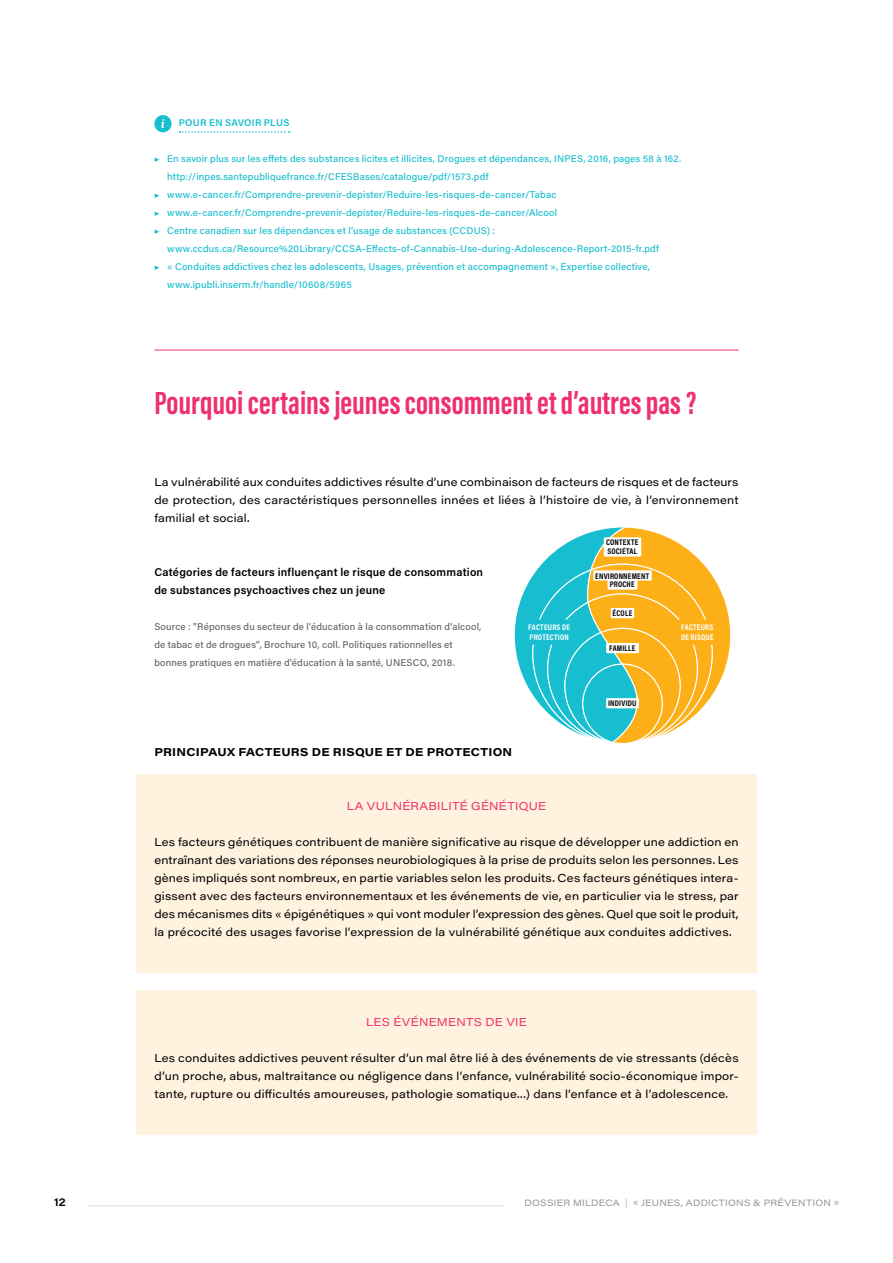
<style>
.page{position:relative;width:893px;height:1263px;background:#fff}
.page>*{position:absolute;margin:0;border:0;box-sizing:border-box;transform-origin:0 0}
.t1{font:700 33px "Acumin Pro Extra Cond";color:#ee316d}
.t2{font:italic 12.75px "Bagatela Dark";color:#fff}
.t3{font:11.25px/18px "Acumin Pro Wide";letter-spacing:.02em;color:#000;text-align:justify}
.t4{font:600 11.25px/18px "Acumin Pro";letter-spacing:.02em;color:#000}
.t5{font:11.25px "Acumin Pro Wide";letter-spacing:.025em;color:#ee316d}
.t6{font:700 11.25px "Acumin Pro Wide";letter-spacing:.025em;color:#000}
.t7{font:600 11.25px "Acumin Pro Wide";color:#000}
.t8{font:500 9.75px "Acumin Pro";letter-spacing:.02em;color:#16becf}
.t9{font:500 9.75px/18px "Acumin Pro";letter-spacing:.02em;color:#636466}
.t10{font:600 9.75px "Acumin Pro";letter-spacing:.025em;color:#16becf}
.t11{font:9px "Acumin Pro Wide";letter-spacing:.035em;color:#939598}
.t12{font:700 8.25px "Acumin Pro Cond";letter-spacing:.025em;color:#000}
.t13{font:700 8.25px/9.9px "Acumin Pro Cond";letter-spacing:.025em;color:#fff}
.s1{font-size:7.5px}
.s2{font-weight:200}
</style>
<div class="page">
<hr style="left:89px;top:1205px;width:414px;height:1px;background:#939598">
<svg style="left:514px;top:527px;width:217px;height:217px"></svg>
<div style="left:136px;top:774px;width:621px;height:198px;background:#fff2df"></div>
<svg style="left:180px;top:131px;width:110px;height:2px"></svg>
<div style="left:154px;top:115px;width:18px;height:17px;background:#16becf;border-radius:50%"></div>
<hr style="left:154px;top:350px;width:585px;height:1px;background:#ee316d">
<div style="left:136px;top:990px;width:621px;height:144px;background:#fff2df"></div>
<div style="left:677px;top:620px;width:41px;height:24px;background:#fcaf17"></div>
<div style="left:523px;top:620px;width:52px;height:24px;background:#16becf"></div>
<div style="left:607px;top:579px;width:30px;height:11px;background:#fff"></div>
<div style="left:593px;top:570px;width:59px;height:11px;background:#fff"></div>
<div style="left:604px;top:546px;width:37px;height:11px;background:#fff"></div>
<div style="left:604px;top:537px;width:37px;height:10px;background:#fff"></div>
<div style="left:611px;top:608px;width:23px;height:10px;background:#fff"></div>
<div style="left:606px;top:643px;width:33px;height:10px;background:#fff"></div>
<div style="left:606px;top:698px;width:33px;height:10px;background:#fff"></div>
<p class="t2" style="left:161px;top:115px;width:5px">i</p>
<p class="t10" style="left:179px;top:116px;width:112px">POUR EN SAVOIR PLUS</p>
<p class="t8" style="left:154px;top:152px;width:528px"><span class="s1">▶</span> En savoir plus sur les effets des substances licites et illicites, Drogues et dépendances, INPES, 2016, pages 58 à 162.</p>
<p class="t8" style="left:167px;top:170px;width:323px">http://inpes.santepubliquefrance.fr/CFESBases/catalogue/pdf/1573.pdf</p>
<p class="t8" style="left:154px;top:188px;width:404px"><span class="s1">▶</span> www.e-cancer.fr/Comprendre-prevenir-depister/Reduire-les-risques-de-cancer/Tabac</p>
<p class="t8" style="left:154px;top:206px;width:404px"><span class="s1">▶</span> www.e-cancer.fr/Comprendre-prevenir-depister/Reduire-les-risques-de-cancer/Alcool</p>
<p class="t8" style="left:154px;top:224px;width:342px"><span class="s1">▶</span> Centre canadien sur les dépendances et l’usage de substances (CCDUS) :</p>
<p class="t8" style="left:167px;top:242px;width:493px">www.ccdus.ca/Resource%20Library/CCSA-Effects-of-Cannabis-Use-during-Adolescence-Report-2015-fr.pdf</p>
<p class="t8" style="left:154px;top:260px;width:497px"><span class="s1">▶</span> « Conduites addictives chez les adolescents, Usages, prévention et accompagnement », Expertise collective,</p>
<p class="t8" style="left:167px;top:278px;width:186px">www.ipubli.inserm.fr/handle/10608/5965</p>
<h1 class="t1" style="left:154px;top:383px;width:543px">Pourquoi certains jeunes consomment et d’autres pas ?</h1>
<p class="t3" style="left:154px;top:472px;width:586px">La vulnérabilité aux conduites addictives résulte d’une combinaison de facteurs de risques et de facteurs de protection, des caractéristiques personnelles innées et liées à l’histoire de vie, à l’environnement familial et social.</p>
<p class="t4" style="left:154px;top:563px;width:330px">Catégories de facteurs influençant le risque de consommation de substances psychoactives chez un jeune</p>
<p class="t9" style="left:154px;top:617px;width:329px">Source : "Réponses du secteur de l'éducation à la consommation d'alcool, de tabac et de drogues", Brochure 10, coll. Politiques rationnelles et bonnes pratiques en matière d'éducation à la santé, UNESCO, 2018.</p>
<p class="t13" style="left:528px;top:622px;width:43px">FACTEURS DE<br>PROTECTION</p>
<p class="t6" style="left:154px;top:744px;width:359px">PRINCIPAUX FACTEURS DE RISQUE ET DE PROTECTION</p>
<p class="t12" style="left:606px;top:537px;width:34px">CONTEXTE</p>
<p class="t12" style="left:607px;top:546px;width:31px">SOCIÉTAL</p>
<p class="t12" style="left:595px;top:570px;width:56px">ENVIRONNEMENT</p>
<p class="t12" style="left:610px;top:579px;width:27px">PROCHE</p>
<p class="t12" style="left:613px;top:608px;width:21px">ÉCOLE</p>
<p class="t12" style="left:609px;top:642px;width:28px">FAMILLE</p>
<p class="t12" style="left:608px;top:698px;width:30px">INDIVIDU</p>
<p class="t13" style="left:681px;top:622px;width:34px">FACTEURS<br>DE RISQUE</p>
<p class="t5" style="left:347px;top:798px;width:201px">LA VULNÉRABILITÉ GÉNÉTIQUE</p>
<p class="t3" style="left:154px;top:832px;width:586px">Les facteurs génétiques contribuent de manière significative au risque de développer une addiction en entraînant des variations des réponses neurobiologiques à la prise de produits selon les personnes. Les gènes impliqués sont nombreux, en partie variables selon les produits. Ces facteurs génétiques intera&shy;gissent avec des facteurs environnementaux et les événements de vie, en particulier via le stress, par des mécanismes dits « épigénétiques » qui vont moduler l’expression des gènes. Quel que soit le produit, la précocité des usages favorise l’expression de la vulnérabilité génétique aux conduites addictives.</p>
<p class="t5" style="left:366px;top:1014px;width:162px">LES ÉVÉNEMENTS DE VIE</p>
<p class="t3" style="left:154px;top:1048px;width:586px">Les conduites addictives peuvent résulter d’un mal être lié à des événements de vie stressants (décès d’un proche, abus, maltraitance ou négligence dans l’enfance, vulnérabilité socio-économique impor&shy;tante, rupture ou difficultés amoureuses, pathologie somatique...) dans l’enfance et à l’adolescence.</p>
<p class="t7" style="left:54px;top:1194px;width:13px">12</p>
<p class="t11" style="left:525px;top:1196px;width:316px">DOSSIER MILDECA <span class="s2">|</span> « JEUNES, ADDICTIONS &amp; PRÉVENTION »</p>
</div>
